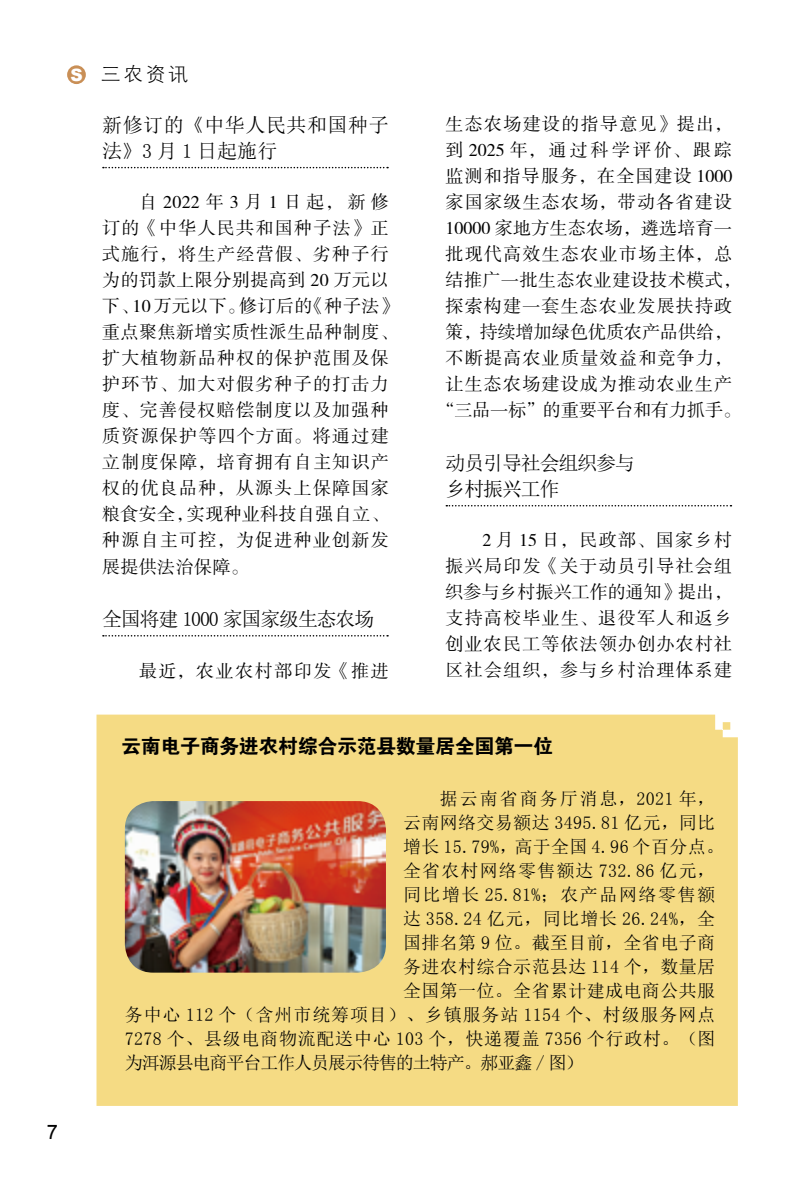
<style>
.page{position:relative;width:806px;height:1191px;background:#fff}
.page>*{position:absolute;margin:0;border:0;box-sizing:border-box;transform-origin:0 0}
.t1{font:20px/26px "Sim Sun";letter-spacing:-.06em;color:#000}
.t2{font:20px/26px "Sim Sun";letter-spacing:.025em;color:#000}
.t3{font:20px "FZDHTJW GB1 0";letter-spacing:-.02em;color:#000}
.t4{font:20px "FZXH1 JW GB1 0";color:#000}
.t5{font:20px "Arial";color:#000}
.t6{font:18px/26px "FZSSK GBK1 0";letter-spacing:.07em;color:#000}
.t7{font:18px "Sim Sun";letter-spacing:.02em;color:#000}
.t8{font:18px "Sim Sun";letter-spacing:.04em;color:#000}
.t9{font:18px "Sim Sun";letter-spacing:.05em;color:#000}
.t10{font:18px "Sim Sun";letter-spacing:-.06em;color:#000}
.t11{font:18px "Sim Sun";letter-spacing:.065em;color:#000}
.t12{font:18px "Sim Sun";letter-spacing:.085em;color:#000}
.t13{font:18px "Sim Sun";letter-spacing:.11em;color:#000}
.s1{font-family:"Arial";font-weight:900;font-size:17px;color:#fff}
</style>
<div class="page">
<div style="left:67px;top:65px;width:19px;height:19px;background:#c98f56;border-radius:50%"></div>
<div style="left:96px;top:714px;width:641px;height:392px;background:#f5db84"></div>
<svg style="left:103px;top:167px;width:285px;height:1px"></svg>
<svg style="left:103px;top:635px;width:285px;height:1px"></svg>
<svg style="left:446px;top:505px;width:285px;height:1px"></svg>
<img style="left:125px;top:801px;width:261px;height:171px">
<p class="t4" style="left:70px;top:63px;width:119px"><span class="s1">S</span> 三农资讯</p>
<p class="t2" style="left:102px;top:112px;width:288px">新修订的《中华人民共和国种子法》3 月 1 日起施行</p>
<p class="t6" style="left:102px;top:190px;width:297px;text-indent:37px">自2022年3月1日起，新修订的《中华人民共和国种子法》正式施行，将生产经营假、劣种子行为的罚款上限分别提高到 20 万元以下、10 万元以下。修订后的《种子法》重点聚焦新增实质性派生品种制度、扩大植物新品种权的保护范围及保护环节、加大对假劣种子的打击力度、完善侵权赔偿制度以及加强种质资源保护等四个方面。将通过建立制度保障，培育拥有自主知识产权的优良品种，从源头上保障国家粮食安全，实现种业科技自强自立、种源自主可控，为促进种业创新发展提供法治保障。</p>
<p class="t1" style="left:102px;top:606px;width:273px">全国将建 1000 家国家级生态农场</p>
<p class="t6" style="left:139px;top:658px;width:251px">最近，农业农村部印发《推进</p>
<p class="t6" style="left:436px;top:112px;width:306px;text-align:center">生态农场建设的指导意见》提出，到 2025 年，通过科学评价、跟踪监测和指导服务，在全国建设 1000家国家级生态农场，带动各省建设<br>10000 家地方生态农场，遴选培育一批现代高效生态农业市场主体，总结推广一批生态农业建设技术模式，探索构建一套生态农业发展扶持政策，持续增加绿色优质农产品供给，不断提高农业质量效益和竞争力，让生态农场建设成为推动农业生产“三品一标”的重要平台和有力抓手。</p>
<p class="t1" style="left:445px;top:450px;width:191px">动员引导社会组织参与乡村振兴工作</p>
<p class="t6" style="left:445px;top:528px;width:288px;text-align:justify;text-indent:37px">2 月 15 日，民政部、国家乡村振兴局印发《关于动员引导社会组织参与乡村振兴工作的通知》提出，支持高校毕业生、退役军人和返乡创业农民工等依法领办创办农村社区社会组织，参与乡村治理体系建</p>
<p class="t5" style="left:47px;top:1118px;width:13px">7</p>
<p class="t3" style="left:121px;top:735px;width:433px">云南电子商务进农村综合示范县数量居全国第一位</p>
<p class="t13" style="left:439px;top:789px;width:276px">据云南省商务厅消息，2021 年，</p>
<p class="t7" style="left:403px;top:813px;width:313px">云南网络交易额达 3495.81 亿元，同比</p>
<p class="t7" style="left:403px;top:837px;width:322px">增长 15.79%，高于全国 4.96 个百分点。</p>
<p class="t11" style="left:403px;top:861px;width:313px">全省农村网络零售额达 732.86 亿元，</p>
<p class="t12" style="left:403px;top:885px;width:313px">同比增长 25.81%；农产品网络零售额</p>
<p class="t7" style="left:403px;top:909px;width:313px">达 358.24 亿元，同比增长 26.24%，全</p>
<p class="t7" style="left:403px;top:933px;width:313px">国排名第 9 位。截至目前，全省电子商</p>
<p class="t7" style="left:403px;top:957px;width:313px">务进农村综合示范县达 114 个，数量居</p>
<p class="t7" style="left:403px;top:981px;width:313px">全国第一位。全省累计建成电商公共服</p>
<p class="t9" style="left:125px;top:1005px;width:591px">务中心 112 个（含州市统筹项目）、乡镇服务站 1154 个、村级服务网点</p>
<p class="t8" style="left:125px;top:1029px;width:591px">7278 个、县级电商物流配送中心 103 个，快递覆盖 7356 个行政村。（图</p>
<p class="t10" style="left:125px;top:1053px;width:459px">为洱源县电商平台工作人员展示待售的土特产。郝亚鑫 / 图）</p>
</div>
